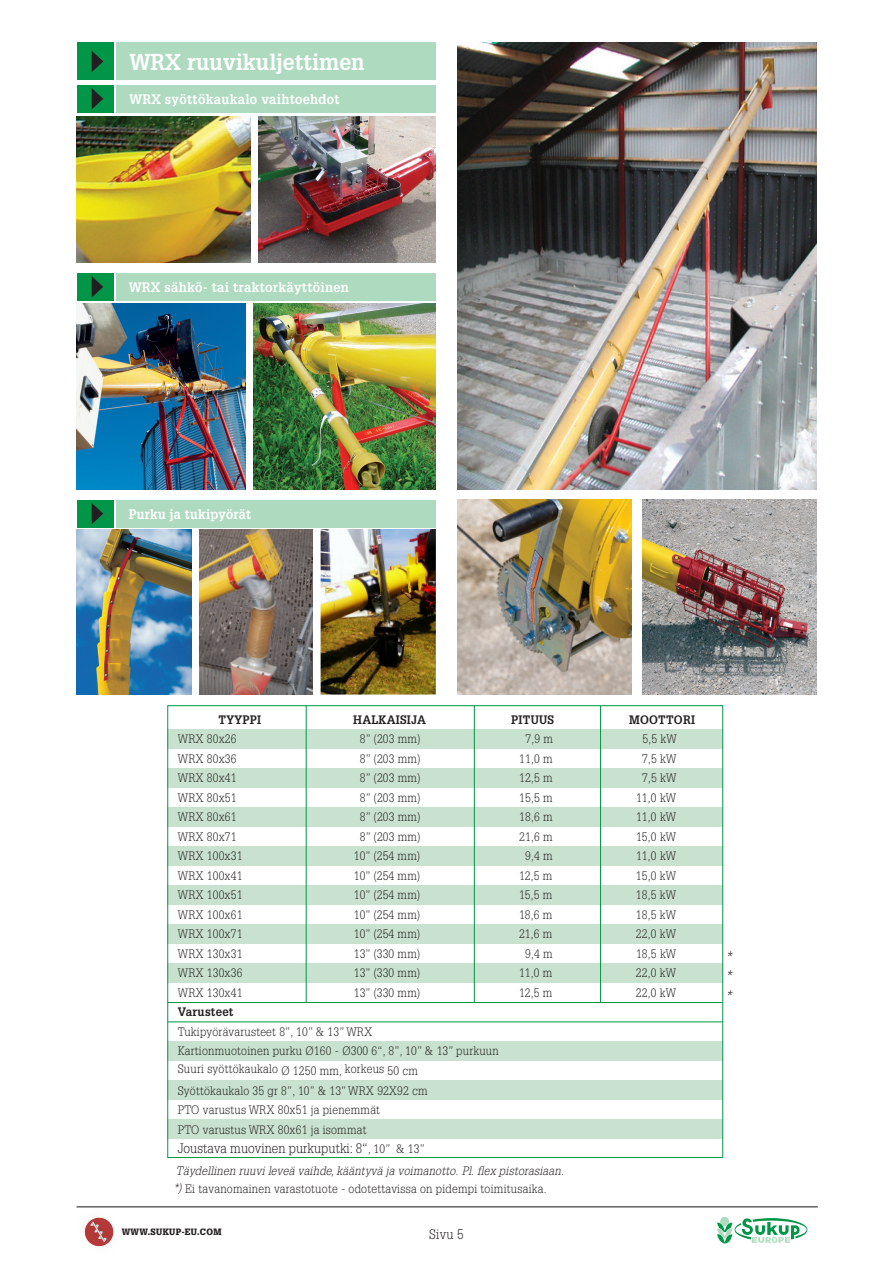
<style>
.page{position:relative;width:893px;height:1263px;background:#fff}
.page>*{position:absolute;margin:0;border:0;box-sizing:border-box;transform-origin:0 0}
.t1{font:700 22.5px "Glypha LT Std";color:#fff;scale:.95 1}
.billedtekst_DK{font:italic 300 15px "Glypha LT Std";color:#231f20;scale:.95 1}
.lille_mlm_rubrik_dk{font:700 13.5px "Glypha LT Std";letter-spacing:.02em;color:#fff;scale:.95 1}
.t2{font:300 13.5px "Glypha LT Std";letter-spacing:.005em;color:#231f20;scale:.95 1}
.brød_dk{font:700 13.5px "Glypha LT Std";letter-spacing:.02em;color:#fff;scale:.92 1}
.billedtekst_DK-2{font:300 12px/19.5px "Glypha LT Std";letter-spacing:.02em;color:#231f20;scale:.95 1}
.billedtekst_DK-3{font:italic 300 12px "Glypha LT Std";letter-spacing:.02em;color:#231f20;scale:.95 1}
.t3{font:700 12px "Glypha LT Std";letter-spacing:.02em;color:#231f20;scale:.95 1}
.billedtekst_DK-4{font:900 9px "Glypha LT Std";letter-spacing:.04em;color:#231f20;scale:.95 1}
.s1{font-weight:700}
.s2{font-size:12px}
.s3{font-style:italic}
</style>
<div class="page">
<div style="left:77px;top:85px;width:37px;height:28px;background:#009547"></div>
<div style="left:117px;top:85px;width:319px;height:28px;background:#aedbc0"></div>
<svg style="left:92px;top:88px;width:11px;height:21px"></svg>
<div style="left:77px;top:273px;width:37px;height:28px;background:#009547"></div>
<div style="left:116px;top:273px;width:320px;height:28px;background:#aedbc0"></div>
<svg style="left:92px;top:276px;width:11px;height:21px"></svg>
<div style="left:77px;top:500px;width:37px;height:28px;background:#009547"></div>
<div style="left:116px;top:500px;width:320px;height:28px;background:#aedbc0"></div>
<svg style="left:92px;top:503px;width:11px;height:21px"></svg>
<div style="left:77px;top:43px;width:37px;height:37px;background:#009547"></div>
<div style="left:117px;top:43px;width:319px;height:37px;background:#aedbc0"></div>
<svg style="left:92px;top:51px;width:11px;height:21px"></svg>
<img style="left:77px;top:117px;width:173px;height:145px">
<img style="left:259px;top:117px;width:177px;height:145px">
<img style="left:77px;top:303px;width:168px;height:187px">
<img style="left:254px;top:303px;width:182px;height:187px">
<img style="left:77px;top:529px;width:114px;height:165px">
<img style="left:200px;top:529px;width:112px;height:165px">
<img style="left:321px;top:529px;width:115px;height:165px">
<img style="left:457px;top:43px;width:359px;height:447px">
<img style="left:457px;top:500px;width:175px;height:194px">
<img style="left:642px;top:500px;width:174px;height:194px">
<hr style="left:77px;top:1206px;width:741px;height:1px;background:#231f20">
<svg style="left:716px;top:1218px;width:91px;height:26px"></svg>
<div style="left:74px;top:1205px;width:50px;height:53px;background:#231f20;opacity:.4"></div>
<svg style="left:90px;top:1221px;width:17px;height:21px"></svg>
<div style="left:168px;top:729px;width:555px;height:20px;background:#c9e2cf"></div>
<div style="left:168px;top:846px;width:555px;height:20px;background:#c9e2cf"></div>
<div style="left:168px;top:963px;width:555px;height:20px;background:#c9e2cf"></div>
<div style="left:168px;top:768px;width:555px;height:20px;background:#c9e2cf"></div>
<div style="left:168px;top:885px;width:555px;height:20px;background:#c9e2cf"></div>
<div style="left:168px;top:807px;width:555px;height:20px;background:#c9e2cf"></div>
<div style="left:168px;top:924px;width:555px;height:20px;background:#c9e2cf"></div>
<div style="left:168px;top:1041px;width:555px;height:20px;background:#c9e2cf"></div>
<div style="left:168px;top:1080px;width:555px;height:20px;background:#c9e2cf"></div>
<div style="left:168px;top:1119px;width:555px;height:20px;background:#c9e2cf"></div>
<hr style="left:474px;top:706px;width:1px;height:296px;background:#009547">
<hr style="left:306px;top:706px;width:1px;height:296px;background:#009547">
<hr style="left:600px;top:706px;width:1px;height:296px;background:#009547">
<hr style="left:168px;top:1021px;width:555px;height:1px;background:#009547">
<hr style="left:168px;top:1002px;width:555px;height:1px;background:#009547">
<p class="t1" style="left:129px;top:48px;width:249px">WRX ruuvikuljettimen</p>
<p class="lille_mlm_rubrik_dk" style="left:129px;top:90px;width:223px">WRX syöttökaukalo vaihtoehdot</p>
<p class="lille_mlm_rubrik_dk" style="left:129px;top:278px;width:233px">WRX sähkö- tai traktorkäyttöinen</p>
<p class="brød_dk" style="left:129px;top:506px;width:135px">Purku ja tukipyörät</p>
<p class="t3" style="left:219px;top:712px;width:46px">TYYPPI</p>
<p class="t3" style="left:353px;top:712px;width:78px">HALKAISIJA</p>
<p class="t3" style="left:511px;top:712px;width:47px">PITUUS</p>
<p class="t3" style="left:629px;top:712px;width:71px">MOOTTORI</p>
<p class="billedtekst_DK-2" style="left:178px;top:730px;width:63px">WRX 80x26</p>
<p class="billedtekst_DK-2" style="left:360px;top:730px;width:65px">8” (203 mm)</p>
<p class="billedtekst_DK-2" style="left:525px;top:730px;width:30px">7,9 m</p>
<p class="billedtekst_DK-2" style="left:642px;top:730px;width:38px">5,5 kW</p>
<p class="billedtekst_DK-2" style="left:178px;top:749px;width:63px">WRX 80x36</p>
<p class="billedtekst_DK-2" style="left:360px;top:749px;width:65px">8” (203 mm)</p>
<p class="billedtekst_DK-2" style="left:519px;top:749px;width:37px">11,0 m</p>
<p class="billedtekst_DK-2" style="left:642px;top:749px;width:38px">7,5 kW</p>
<p class="billedtekst_DK-2" style="left:178px;top:769px;width:63px">WRX 80x41</p>
<p class="billedtekst_DK-2" style="left:360px;top:769px;width:65px">8” (203 mm)</p>
<p class="billedtekst_DK-2" style="left:519px;top:769px;width:37px">12,5 m</p>
<p class="billedtekst_DK-2" style="left:642px;top:769px;width:38px">7,5 kW</p>
<p class="billedtekst_DK-2" style="left:178px;top:788px;width:63px">WRX 80x51</p>
<p class="billedtekst_DK-2" style="left:360px;top:788px;width:65px">8” (203 mm)</p>
<p class="billedtekst_DK-2" style="left:519px;top:788px;width:37px">15,5 m</p>
<p class="billedtekst_DK-2" style="left:636px;top:788px;width:44px">11,0 kW</p>
<p class="billedtekst_DK-2" style="left:178px;top:808px;width:63px">WRX 80x61</p>
<p class="billedtekst_DK-2" style="left:360px;top:808px;width:65px">8” (203 mm)</p>
<p class="billedtekst_DK-2" style="left:519px;top:808px;width:37px">18,6 m</p>
<p class="billedtekst_DK-2" style="left:636px;top:808px;width:44px">11,0 kW</p>
<p class="billedtekst_DK-2" style="left:178px;top:827px;width:63px">WRX 80x71</p>
<p class="billedtekst_DK-2" style="left:360px;top:827px;width:65px">8” (203 mm)</p>
<p class="billedtekst_DK-2" style="left:519px;top:827px;width:37px">21,6 m</p>
<p class="billedtekst_DK-2" style="left:636px;top:827px;width:44px">15,0 kW</p>
<p class="billedtekst_DK-2" style="left:178px;top:847px;width:70px">WRX 100x31</p>
<p class="billedtekst_DK-2" style="left:354px;top:847px;width:72px">10” (254 mm)</p>
<p class="billedtekst_DK-2" style="left:525px;top:847px;width:30px">9,4 m</p>
<p class="billedtekst_DK-2" style="left:636px;top:847px;width:44px">11,0 kW</p>
<p class="billedtekst_DK-2" style="left:178px;top:866px;width:70px">WRX 100x41</p>
<p class="billedtekst_DK-2" style="left:354px;top:866px;width:72px">10” (254 mm)</p>
<p class="billedtekst_DK-2" style="left:519px;top:866px;width:37px">12,5 m</p>
<p class="billedtekst_DK-2" style="left:636px;top:866px;width:44px">15,0 kW</p>
<p class="billedtekst_DK-2" style="left:178px;top:886px;width:70px">WRX 100x51</p>
<p class="billedtekst_DK-2" style="left:354px;top:886px;width:72px">10” (254 mm)</p>
<p class="billedtekst_DK-2" style="left:519px;top:886px;width:37px">15,5 m</p>
<p class="billedtekst_DK-2" style="left:636px;top:886px;width:44px">18,5 kW</p>
<p class="billedtekst_DK-2" style="left:178px;top:905px;width:70px">WRX 100x61</p>
<p class="billedtekst_DK-2" style="left:354px;top:905px;width:72px">10” (254 mm)</p>
<p class="billedtekst_DK-2" style="left:519px;top:905px;width:37px">18,6 m</p>
<p class="billedtekst_DK-2" style="left:636px;top:905px;width:44px">18,5 kW</p>
<p class="billedtekst_DK-2" style="left:178px;top:925px;width:70px">WRX 100x71</p>
<p class="billedtekst_DK-2" style="left:354px;top:925px;width:72px">10” (254 mm)</p>
<p class="billedtekst_DK-2" style="left:519px;top:925px;width:37px">21,6 m</p>
<p class="billedtekst_DK-2" style="left:636px;top:925px;width:44px">22,0 kW</p>
<p class="billedtekst_DK-2" style="left:178px;top:944px;width:70px">WRX 130x31</p>
<p class="billedtekst_DK-2" style="left:354px;top:944px;width:72px">13” (330 mm)</p>
<p class="billedtekst_DK-2" style="left:525px;top:944px;width:30px">9,4 m</p>
<p class="billedtekst_DK-2" style="left:636px;top:944px;width:44px">18,5 kW</p>
<p class="billedtekst_DK-2" style="left:178px;top:964px;width:70px">WRX 130x36</p>
<p class="billedtekst_DK-2" style="left:354px;top:964px;width:72px">13” (330 mm)</p>
<p class="billedtekst_DK-2" style="left:519px;top:964px;width:37px">11,0 m</p>
<p class="billedtekst_DK-2" style="left:636px;top:964px;width:44px">22,0 kW</p>
<p class="billedtekst_DK-2" style="left:178px;top:983px;width:70px">WRX 130x41</p>
<p class="billedtekst_DK-2" style="left:354px;top:983px;width:72px">13” (330 mm)</p>
<p class="billedtekst_DK-2" style="left:519px;top:983px;width:37px">12,5 m</p>
<p class="billedtekst_DK-2" style="left:636px;top:983px;width:44px">22,0 kW</p>
<p class="billedtekst_DK-2" style="left:178px;top:1003px;width:206px"><span class="s1">Varusteet<br></span>Tukipyörävarusteet 8”, 10” &amp; 13” WRX</p>
<p class="billedtekst_DK-2" style="left:178px;top:1042px;width:339px">Kartionmuotoinen purku Ø160 - Ø300 6“, 8”, 10” &amp; 13” purkuun</p>
<p class="billedtekst_DK-2" style="left:178px;top:1060px;width:254px">Suuri syöttökaukalo Ø 1250 mm, korkeus 50 cm</p>
<p class="billedtekst_DK-2" style="left:178px;top:1081px;width:264px">Syöttökaukalo 35 gr 8”, 10” &amp; 13” WRX 92X92 cm</p>
<p class="billedtekst_DK-2" style="left:178px;top:1100px;width:214px">PTO varustus WRX 80x51 ja pienemmät</p>
<p class="billedtekst_DK-2" style="left:178px;top:1120px;width:200px">PTO varustus WRX 80x61 ja isommat</p>
<p class="t2" style="left:178px;top:1140px;width:261px">Joustava muovinen purkuputki: 8“<span class="s2">, 10” &amp; 13”</span></p>
<p class="billedtekst_DK-3" style="left:176px;top:1163px;width:410px">Täydellinen ruuvi leveä vaihde, kääntyvä ja voimanotto. Pl. flex pistorasiaan.</p>
<p class="billedtekst_DK-2" style="left:174px;top:1179px;width:394px"><span class="s3">*)</span> Ei tavanomainen varastotuote - odotettavissa on pidempi toimitusaika.</p>
<p class="billedtekst_DK-4" style="left:122px;top:1226px;width:107px">WWW.SUKUP-EU.COM</p>
<p class="t2" style="left:429px;top:1227px;width:38px">Sivu 5</p>
<p class="billedtekst_DK" style="left:726px;top:948px;width:8px">*</p>
<p class="billedtekst_DK" style="left:726px;top:967px;width:8px">*</p>
<p class="billedtekst_DK" style="left:726px;top:987px;width:8px">*</p>
</div>
